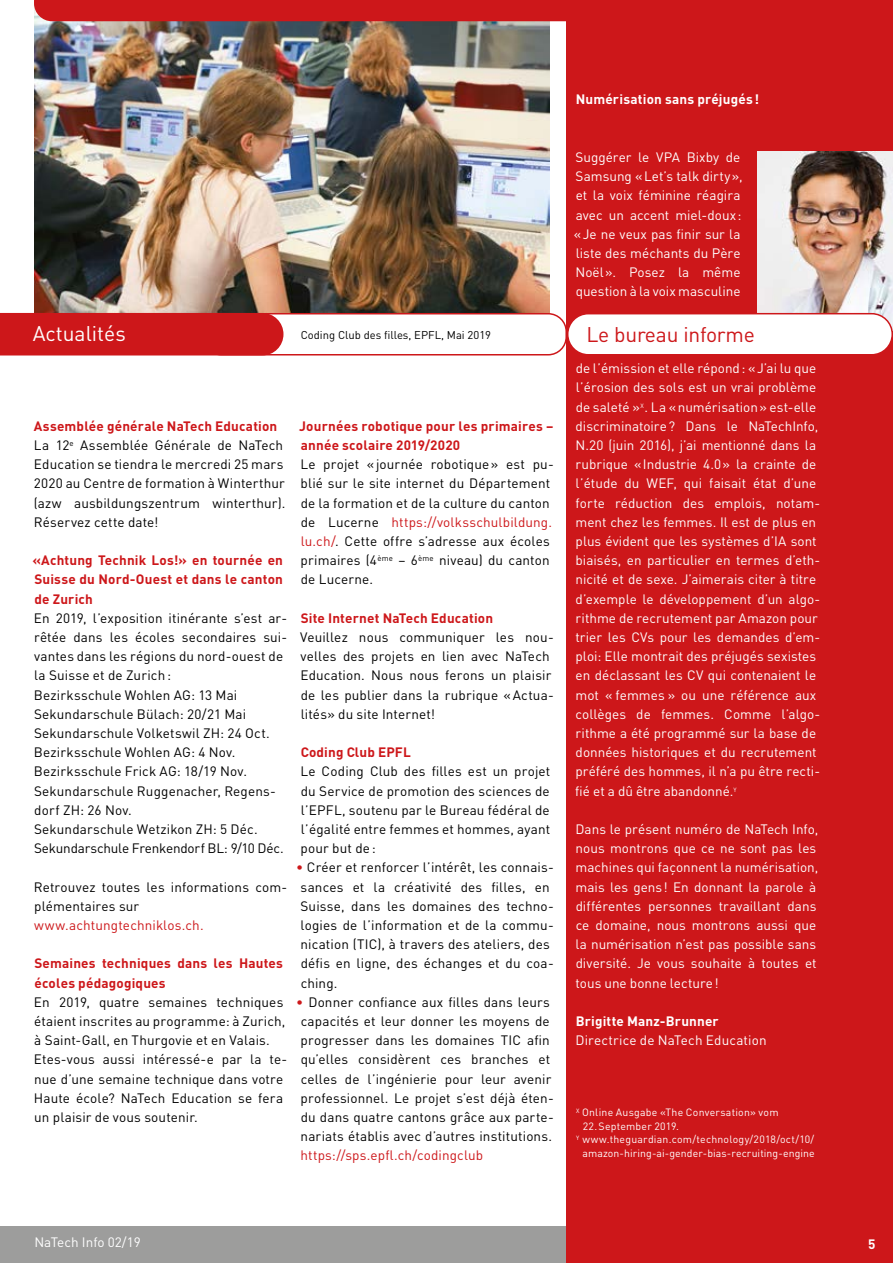
<style>
.page{position:relative;width:893px;height:1263px;background:#fff}
.page>*{position:absolute;margin:0;border:0;box-sizing:border-box;transform-origin:0 0}
.t1{font:21px "DIN";letter-spacing:-.01em;color:#cd171a}
.t2{font:21px "DIN";color:#fff}
.t3{font:13.5px/19.2px "DIN";letter-spacing:.01em;color:#000}
.t4{font:13.5px/19.2px "DIN";color:#fff}
.t5{font:700 13.5px/19.2px "DIN";letter-spacing:.015em;color:#cd171a}
.t6{font:13.5px "DIN";letter-spacing:.01em;color:#cd171a}
.t7{font:700 13.5px "DIN";letter-spacing:.01em;color:#fff}
.t8{font:11.25px "DIN";color:#000}
.t9{font:10.5px "DIN";letter-spacing:.02em;color:#fff}
.s1{font-weight:700;color:#cd171a}
.s2{color:#cd171a}
</style>
<div class="page">
<div style="left:0;top:1226px;width:626px;height:37px;background:#9d9d9c"></div>
<img style="left:35px;top:21px;width:515px;height:292px">
<div style="left:202px;top:313px;width:365px;height:42px;border:2px solid #cd171a;border-radius:18px"></div>
<div style="left:34px;top:0;width:533px;height:21px;background:#cd171a"></div>
<div style="left:0;top:313px;width:283px;height:42px;background:#cd171a"></div>
<div style="left:567px;top:0;width:326px;height:1263px;background:#cd171a"></div>
<img style="left:758px;top:152px;width:135px;height:177px">
<div style="left:568px;top:314px;width:324px;height:41px;background:#fff;border-radius:21px"></div>
<div style="left:567px;top:313px;width:326px;height:42px;border:2px solid #cd171a;border-radius:21px"></div>
<p class="t7" style="left:576px;top:91px;width:185px">Numérisation sans préjugés!</p>
<h1 class="t2" style="left:33px;top:319px;width:95px">Actualités</h1>
<p class="t8" style="left:301px;top:327px;width:192px">Coding Club des filles, EPFL, Mai 2019</p>
<p class="t3" style="left:34px;top:416px;width:253px"><span class="s1">Assemblée générale NaTech Education </span>La 12<sup>e</sup> Assemblée Générale de NaTech Education se tiendra le mercredi 25 mars 2020 au Centre de formation à Winterthur (azw ausbildungszentrum winterthur).<br>Réservez cette date!</p>
<p class="t5" style="left:32px;top:550px;width:252px;text-align:justify">«Achtung Technik Los!» en tournée en Suisse du Nord-Ouest et dans le canton de Zurich</p>
<p class="t3" style="left:34px;top:608px;width:255px">En 2019, l’exposition itinérante s’est ar&shy;rêtée dans les écoles secondaires sui&shy;vantes dans les régions du nord-ouest de la Suisse et de Zurich:<br>Bezirksschule Wohlen AG: 13 Mai Sekundarschule Bülach: 20/21 Mai Sekundarschule Volketswil ZH: 24 Oct.<br>Bezirksschule Wohlen AG: 4 Nov.<br>Bezirksschule Frick AG: 18/19 Nov.<br>Sekundarschule Ruggenacher, Regens&shy;dorf ZH: 26 Nov.<br>Sekundarschule Wetzikon ZH: 5 Déc.<br>Sekundarschule Frenkendorf BL: 9/10 Déc.</p>
<p class="t3" style="left:34px;top:877px;width:255px">Retrouvez toutes les informations com&shy;plémentaires sur</p>
<p class="t6" style="left:34px;top:916px;width:171px">www.achtungtechniklos.ch.</p>
<p class="t5" style="left:34px;top:953px;width:250px">Semaines techniques dans les Hautes écoles pédagogiques</p>
<p class="t3" style="left:34px;top:992px;width:255px">En 2019, quatre semaines techniques étaient inscrites au programme: à Zurich, à Saint-Gall, en Thurgovie et en Valais.<br>Etes-vous aussi intéressé-e par la te&shy;nue d’une semaine technique dans votre Haute école? NaTech Education se fera un plaisir de vous soutenir.</p>
<p class="t5" style="left:299px;top:416px;width:256px">Journées robotique pour les primaires – année scolaire 2019/2020</p>
<p class="t3" style="left:300px;top:454px;width:255px">Le projet «journée robotique» est pu&shy;blié sur le site internet du Département de la formation et de la culture du canton de Lucerne <span class="s2">https://volksschulbildung. lu.ch/</span>. Cette offre s’adresse aux écoles primaires (4<sup>ème</sup> – 6<sup>ème</sup> niveau) du canton de Lucerne.</p>
<p class="t5" style="left:301px;top:608px;width:194px">Site Internet NaTech Education</p>
<p class="t3" style="left:300px;top:627px;width:255px">Veuillez nous communiquer les nou&shy;velles des projets en lien avec NaTech Education. Nous nous ferons un plaisir de les publier dans la rubrique «Actua&shy;lités» du site Internet!</p>
<p class="t5" style="left:301px;top:742px;width:112px">Coding Club EPFL</p>
<p class="t3" style="left:300px;top:762px;width:251px;text-align:justify">Le Coding Club des filles est un projet du Service de promotion des sciences de l’EPFL, soutenu par le Bureau fédéral de l’égalité entre femmes et hommes, ayant pour but de:</p>
<p class="t3" style="left:300px;top:857px;width:255px;text-indent:-4px"><span class="s2">•</span> Créer et renforcer l’intérêt, les connais&shy;sances et la créativité des filles, en Suisse, dans les domaines des techno&shy;logies de l’information et de la commu&shy;nication (TIC), à travers des ateliers, des défis en ligne, des échanges et du coa&shy;ching.</p>
<p class="t3" style="left:296px;top:992px;width:259px;text-align:center"><span class="s2">•</span> Donner confiance aux filles dans leurs capacités et leur donner les moyens de progresser dans les domaines TIC afin qu’elles considèrent ces branches et celles de l’ingénierie pour leur avenir professionnel. Le projet s’est déjà éten&shy;du dans quatre cantons grâce aux parte&shy;nariats établis avec d’autres institutions.</p>
<p class="t6" style="left:301px;top:1147px;width:184px">https://sps.epfl.ch/codingclub</p>
<p class="t4" style="left:574px;top:147px;width:171px">Suggérer le VPA Bixby de<br>Samsung «Let’s talk dirty», et la voix féminine réagira avec un accent miel-doux: «Je ne veux pas finir sur la liste des méchants du Père<br>Noël». Posez la même question à la voix masculine</p>
<h1 class="t1" style="left:586px;top:321px;width:170px">Le bureau informe</h1>
<p class="t4" style="left:575px;top:358px;width:246px">de l’émission et elle répond: «J’ai lu que l’érosion des sols est un vrai problème de saleté »<sup>X</sup>. La «numérisation» est-elle discriminatoire? Dans le NaTechInfo, N.20 (juin 2016), j’ai mentionné dans la rubrique «Industrie 4.0» la crainte de l’étude du WEF, qui faisait état d’une forte réduction des emplois, notam&shy;ment chez les femmes. Il est de plus en plus évident que les systèmes d’IA sont biaisés, en particulier en termes d’eth&shy;nicité et de sexe. J’aimerais citer à titre d’exemple le développement d’un algo&shy;rithme de recrutement par Amazon pour trier les CVs pour les demandes d’em&shy;ploi: Elle montrait des préjugés sexistes en déclassant les CV qui contenaient le mot « femmes » ou une référence aux collèges de femmes. Comme l’algo&shy;rithme a été programmé sur la base de données historiques et du recrutement préféré des hommes, il n’a pu être recti&shy;fié et a dû être abandonné.<sup>Y</sup></p>
<p class="t4" style="left:575px;top:819px;width:245px">Dans le présent numéro de NaTech Info, nous montrons que ce ne sont pas les machines qui façonnent la numérisation, mais les gens! En donnant la parole à différentes personnes travaillant dans ce domaine, nous montrons aussi que la numérisation n’est pas possible sans diversité. Je vous souhaite à toutes et tous une bonne lecture!</p>
<p class="t7" style="left:576px;top:1012px;width:145px">Brigitte Manz-Brunner</p>
<p class="t4" style="left:575px;top:1030px;width:193px">Directrice de NaTech Education</p>
<p class="t9" style="left:576px;top:1106px;width:204px"><sup>X</sup> Online Ausgabe «The Conversation» vom</p>
<p class="t9" style="left:583px;top:1119px;width:98px">22.September 2019.</p>
<p class="t9" style="left:576px;top:1133px;width:240px"><sup>Y</sup> www.theguardian.com/technology/2018/oct/10/</p>
<p class="t9" style="left:583px;top:1146px;width:234px">amazon-hiring-ai-gender-bias-recruiting-engine</p>
<p class="t4" style="left:34px;top:1232px;width:108px">NaTech Info 02/19</p>
<p class="t7" style="left:868px;top:1235px;width:9px">5</p>
</div>
